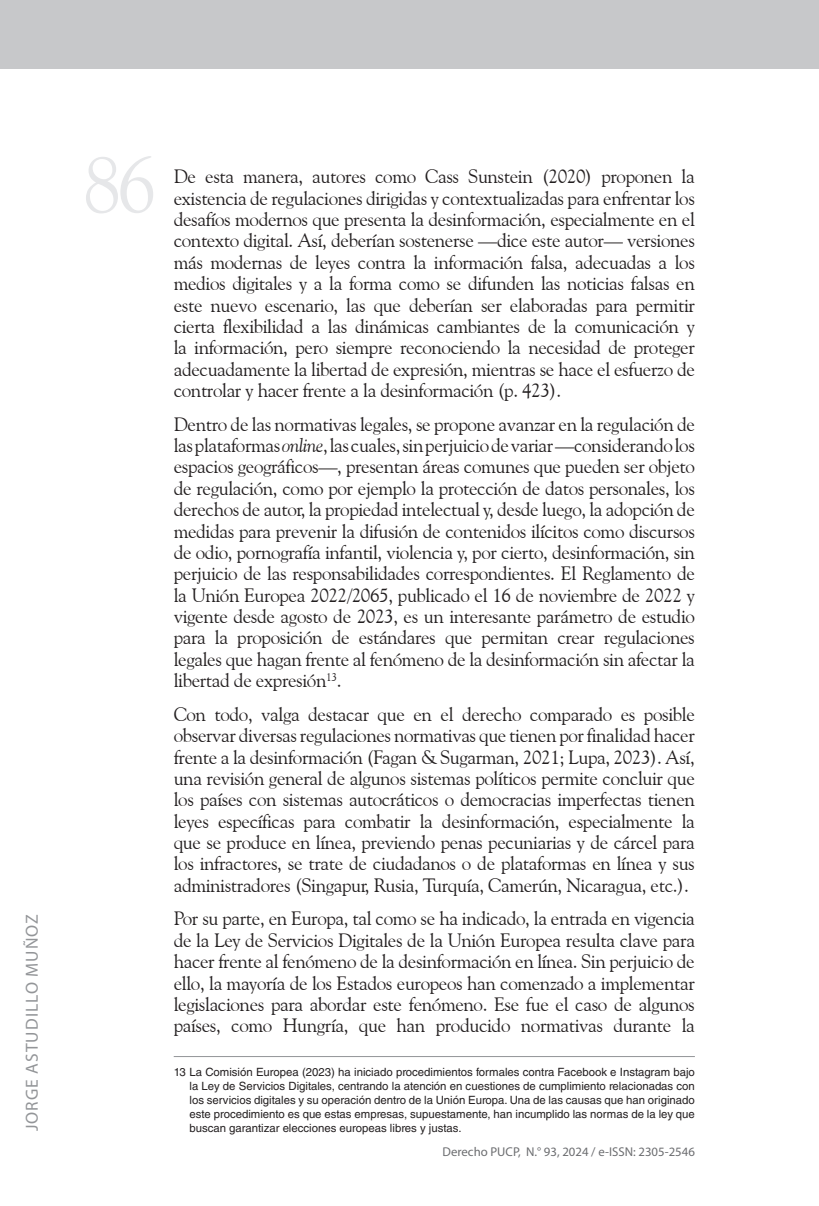
<style>
.page{position:relative;width:819px;height:1206px;background:#fff}
.page>*{position:absolute;margin:0;border:0;box-sizing:border-box;transform-origin:0 0}
.t1{font:78.75px "Goudy Old Style BT";color:#e6e7e9}
._02_texto_normal{font:19.25px/21.3px "Goudy Old Style BT";letter-spacing:-.02em;color:#231f20;text-align:justify}
.t2{font:17.5px "Myriad Pro";letter-spacing:.06em;color:#939598}
.t3{font:12.78px "Myriad Pro";color:#6c6d70}
._07_texto_normal_pie{font:11.38px/14px "Helvetica LT Std";color:#231f20;text-align:justify}
.s1{font-style:italic}
</style>
<div class="page">
<div style="left:0;top:0;width:819px;height:69px;background:#c7c8ca"></div>
<hr style="left:174px;top:1056px;width:520px;height:1px;background:#939598">
<p class="t2" style="left:21px;top:1131px;width:219px;rotate:-90deg">JORGE ASTUDILLO MUÑOZ</p>
<h1 class="t1" style="left:83px;top:136px;width:75px">86</h1>
<p class="_02_texto_normal" style="left:174px;top:166px;width:522px">De esta manera, autores como Cass Sunstein (2020) proponen la existencia de regulaciones dirigidas y contextualizadas para enfrentar los desafíos modernos que presenta la desinformación, especialmente en el contexto digital. Así, deberían sostenerse —dice este autor— versiones más modernas de leyes contra la información falsa, adecuadas a los medios digitales y a la forma como se difunden las noticias falsas en este nuevo escenario, las que deberían ser elaboradas para permitir cierta flexibilidad a las dinámicas cambiantes de la comunicación y la información, pero siempre reconociendo la necesidad de proteger adecuadamente la libertad de expresión, mientras se hace el esfuerzo de controlar y hacer frente a la desinformación (p. 423).</p>
<p class="_02_texto_normal" style="left:174px;top:413px;width:522px">Dentro de las normativas legales, se propone avanzar en la regulación de las plataformas <span class="s1">online</span>, las cuales, sin perjuicio de variar —considerando los espacios geográficos—, presentan áreas comunes que pueden ser objeto de regulación, como por ejemplo la protección de datos personales, los derechos de autor, la propiedad intelectual y, desde luego, la adopción de medidas para prevenir la difusión de contenidos ilícitos como discursos de odio, pornografía infantil, violencia y, por cierto, desinformación, sin perjuicio de las responsabilidades correspondientes. El Reglamento de la Unión Europea 2022/2065, publicado el 16 de noviembre de 2022 y vigente desde agosto de 2023, es un interesante parámetro de estudio para la proposición de estándares que permitan crear regulaciones legales que hagan frente al fenómeno de la desinformación sin afectar la libertad de expresión<sup>13</sup>.</p>
<p class="_02_texto_normal" style="left:174px;top:703px;width:522px">Con todo, valga destacar que en el derecho comparado es posible observar diversas regulaciones normativas que tienen por finalidad hacer frente a la desinformación (Fagan &amp; Sugarman, 2021; Lupa, 2023). Así, una revisión general de algunos sistemas políticos permite concluir que los países con sistemas autocráticos o democracias imperfectas tienen leyes específicas para combatir la desinformación, especialmente la que se produce en línea, previendo penas pecuniarias y de cárcel para los infractores, se trate de ciudadanos o de plataformas en línea y sus administradores (Singapur, Rusia, Turquía, Camerún, Nicaragua, etc.).</p>
<p class="_02_texto_normal" style="left:174px;top:907px;width:522px">Por su parte, en Europa, tal como se ha indicado, la entrada en vigencia de la Ley de Servicios Digitales de la Unión Europea resulta clave para hacer frente al fenómeno de la desinformación en línea. Sin perjuicio de ello, la mayoría de los Estados europeos han comenzado a implementar legislaciones para abordar este fenómeno. Ese fue el caso de algunos países, como Hungría, que han producido normativas durante la</p>
<p class="_07_texto_normal_pie" style="left:189px;top:1064px;width:507px;text-indent:-16px">13 La Comisión Europea (2023) ha iniciado procedimientos formales contra Facebook e Instagram bajo la Ley de Servicios Digitales, centrando la atención en cuestiones de cumplimiento relacionadas con los servicios digitales y su operación dentro de la Unión Europa. Una de las causas que han originado este procedimiento es que estas empresas, supuestamente, han incumplido las normas de la ley que buscan garantizar elecciones europeas libres y justas.</p>
<p class="t3" style="left:442px;top:1144px;width:254px">Derecho PUCP, N.° 93, 2024 / e-ISSN: 2305-2546</p>
</div>
